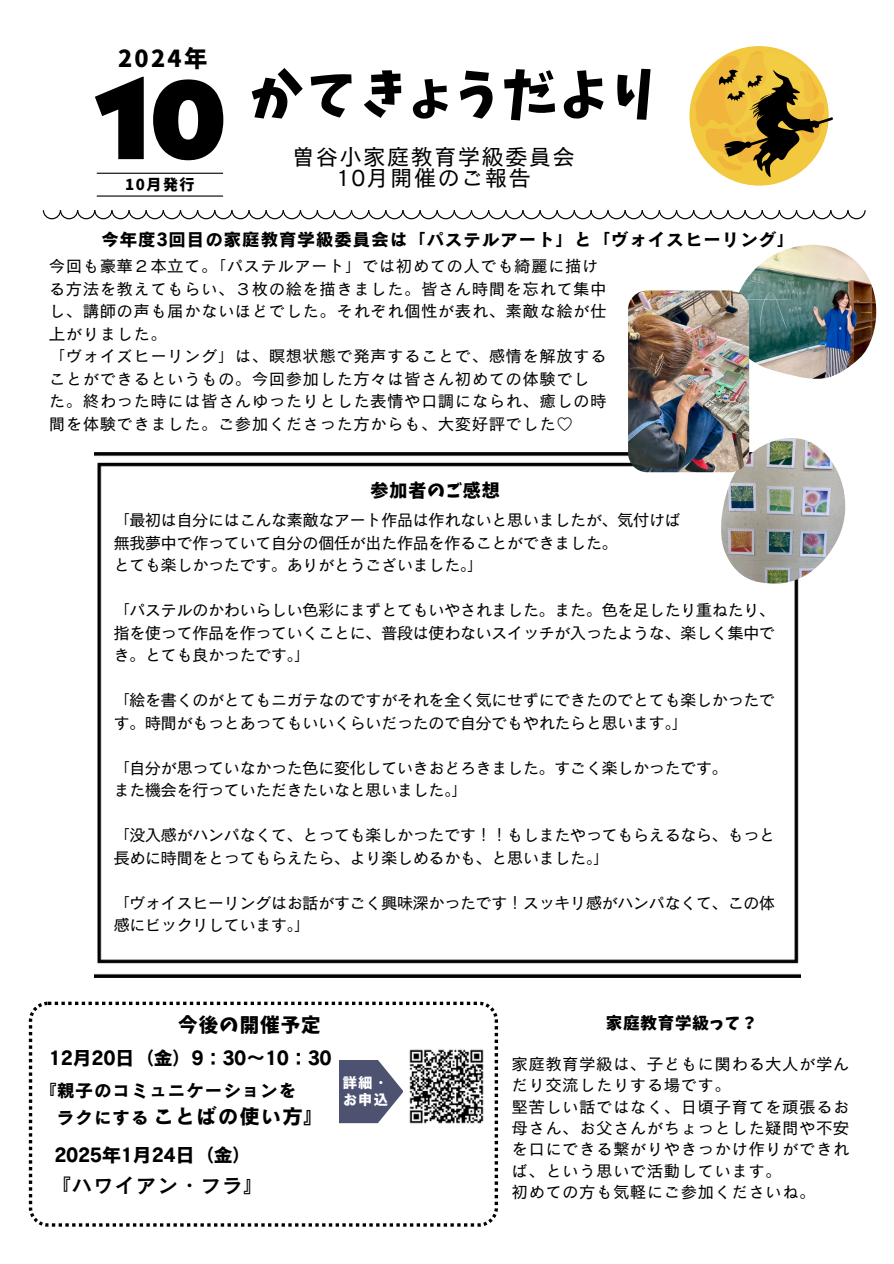
<style>
.page{position:relative;width:894px;height:1264px;background:#fff}
.page>*{position:absolute;margin:0;border:0;box-sizing:border-box;transform-origin:0 0}
.t1{font:124.65px "Minnie Play";color:#000}
.t2{font:52.5px "Keifont";letter-spacing:.075em;color:#000}
.t3{font:23.4px "Keifont";letter-spacing:.1em;color:#000}
.t4{font:22.5px/21.3px "Canva Cezanne Pro N M";letter-spacing:.05em;color:#000;text-align:center}
.t5{font:21px "Canva Cezanne Pro N DB";letter-spacing:.025em;color:#000}
.t6{font:21px "Canva Cezanne Pro N B";letter-spacing:.025em;color:#000}
.t7{font:19.5px "Canva Cezanne Pro N B";letter-spacing:-.025em;color:#000}
.t8{font:19.5px "Keifont";letter-spacing:.05em;color:#000}
.t9{font:18px "Canva Cezanne Pro N B";letter-spacing:.025em;color:#000}
.t10{font:18px "Keifont";letter-spacing:.05em;color:#000}
.t11{font:16.5px/22.5px "Canva Cezanne Pro N M";letter-spacing:-.045em;color:#000}
.t12{font:16.5px/22.5px "Canva Cezanne Pro N M";letter-spacing:.025em;color:#000}
.t13{font:16.5px "Keifont";letter-spacing:.05em;color:#000}
.t14{font:15px "Canva Cezanne Pro N B";color:#fff}
.t15{font:15px "Keifont";letter-spacing:.1em;color:#000}
</style>
<div class="page">
<svg style="left:29px;top:1001px;width:469px;height:225px"></svg>
<hr style="left:97px;top:173px;width:126px;height:1px;background:#000">
<hr style="left:97px;top:195px;width:126px;height:2px;background:#000">
<svg style="left:43px;top:210px;width:822px;height:9px"></svg>
<img style="left:94px;top:452px;width:705px;height:525px">
<img style="left:739px;top:245px;width:137px;height:134px">
<svg style="left:338px;top:1059px;width:65px;height:64px"></svg>
<div style="left:689px;top:46px;width:139px;height:140px;background:#f2c83f;border-radius:50%"></div>
<svg style="left:693px;top:50px;width:140px;height:128px"></svg>
<img style="left:404px;top:1043px;width:85px;height:86px">
<img style="left:720px;top:438px;width:125px;height:145px">
<img style="left:628px;top:290px;width:121px;height:182px;border-radius:19px">
<h3 class="t3" style="left:118px;top:47px;width:91px">2024年</h3>
<p class="t1" style="left:93px;top:66px;width:135px">10</p>
<h6 class="t15" style="left:125px;top:177px;width:71px">10月発行</h6>
<h6 class="t2" style="left:250px;top:68px;width:407px">かてきょうだより</h6>
<h6 class="t4" style="left:292px;top:146px;width:284px">曽谷小家庭教育学級委員会<br>10月開催のご報告</h6>
<h6 class="t9" style="left:101px;top:230px;width:695px">今年度3回目の家庭教育学級委員会は「パステルアート」と「ヴォイスヒーリング」</h6>
<p class="t12" style="left:49px;top:255px;width:559px">今回も豪華２本立て。「パステルアート」では初めての人でも綺麗に描ける方法を教えてもらい、３枚の絵を描きました。皆さん時間を忘れて集中し、講師の声も届かないほどでした。それぞれ個性が表れ、素敵な絵が仕上がりました。<br>「ヴォイズヒーリング」は、瞑想状態で発声することで、感情を解放することができるというもの。今回参加した方々は皆さん初めての体験でした。終わった時には皆さんゆったりとした表情や口調になられ、癒しの時間を体験できました。ご参加くださった方からも、大変好評でした♡</p>
<h6 class="t10" style="left:370px;top:481px;width:131px">参加者のご感想</h6>
<p class="t11" style="left:113px;top:508px;width:569px">「最初は自分にはこんな素敵なアート作品は作れないと思いましたが、気付けば無我夢中で作っていて自分の個任が出た作品を作ることができました。<br>とても楽しかったです。ありがとうございました。」</p>
<p class="t11" style="left:113px;top:598px;width:663px;text-align:justify">「パステルのかわいらしい色彩にまずとてもいやされました。また。色を足したり重ねたり、指を使って作品を作っていくことに、普段は使わないスイッチが入ったような、楽しく集中でき。とても良かったです。」</p>
<p class="t11" style="left:113px;top:688px;width:663px">「絵を書くのがとてもニガテなのですがそれを全く気にせずにできたのでとても楽しかったです。時間がもっとあってもいいくらいだったので自分でもやれたらと思います。」</p>
<h6 class="t11" style="left:113px;top:756px;width:616px">「自分が思っていなかった色に変化していきおどろきました。すごく楽しかったです。また機会を行っていただきたいなと思いました。」</h6>
<p class="t11" style="left:113px;top:823px;width:663px">「没入感がハンパなくて、とっても楽しかったです！！もしまたやってもらえるなら、もっと長めに時間をとってもらえたら、より楽しめるかも、と思いました。」</p>
<h6 class="t11" style="left:113px;top:891px;width:663px">「ヴォイスヒーリングはお話がすごく興味深かったです！スッキリ感がハンパなくて、この体感にビックリしています。」</h6>
<p class="t8" style="left:178px;top:1014px;width:144px">今後の開催予定</p>
<p class="t7" style="left:49px;top:1048px;width:284px">12月20日（金）9：30〜10：30</p>
<p class="t9" style="left:38px;top:1080px;width:259px">『親子のコミュニケーションを</p>
<p class="t6" style="left:153px;top:1105px;width:173px">ことばの使い方』</p>
<h6 class="t7" style="left:54px;top:1145px;width:199px">2025年1月 24日（金）</h6>
<h4 class="t5" style="left:50px;top:1174px;width:216px">『ハワイアン・フラ』</h4>
<p class="t9" style="left:57px;top:1107px;width:93px">ラクにする</p>
<p class="t14" style="left:342px;top:1074px;width:47px">詳細・</p>
<h5 class="t14" style="left:342px;top:1091px;width:47px">お申込</h5>
<h4 class="t13" style="left:605px;top:1014px;width:153px">家庭教育学級って？</h4>
<p class="t12" style="left:511px;top:1052px;width:339px;line-height:21.3px">家庭教育学級は、子どもに関わる大人が学んだり交流したりする場です。<br>堅苦しい話ではなく、日頃子育てを頑張るお母さん、お父さんがちょっとした疑問や不安を口にできる繋がりやきっかけ作りができれば、という思いで活動しています。<br>初めての方も気軽にご参加くださいね。</p>
</div>
